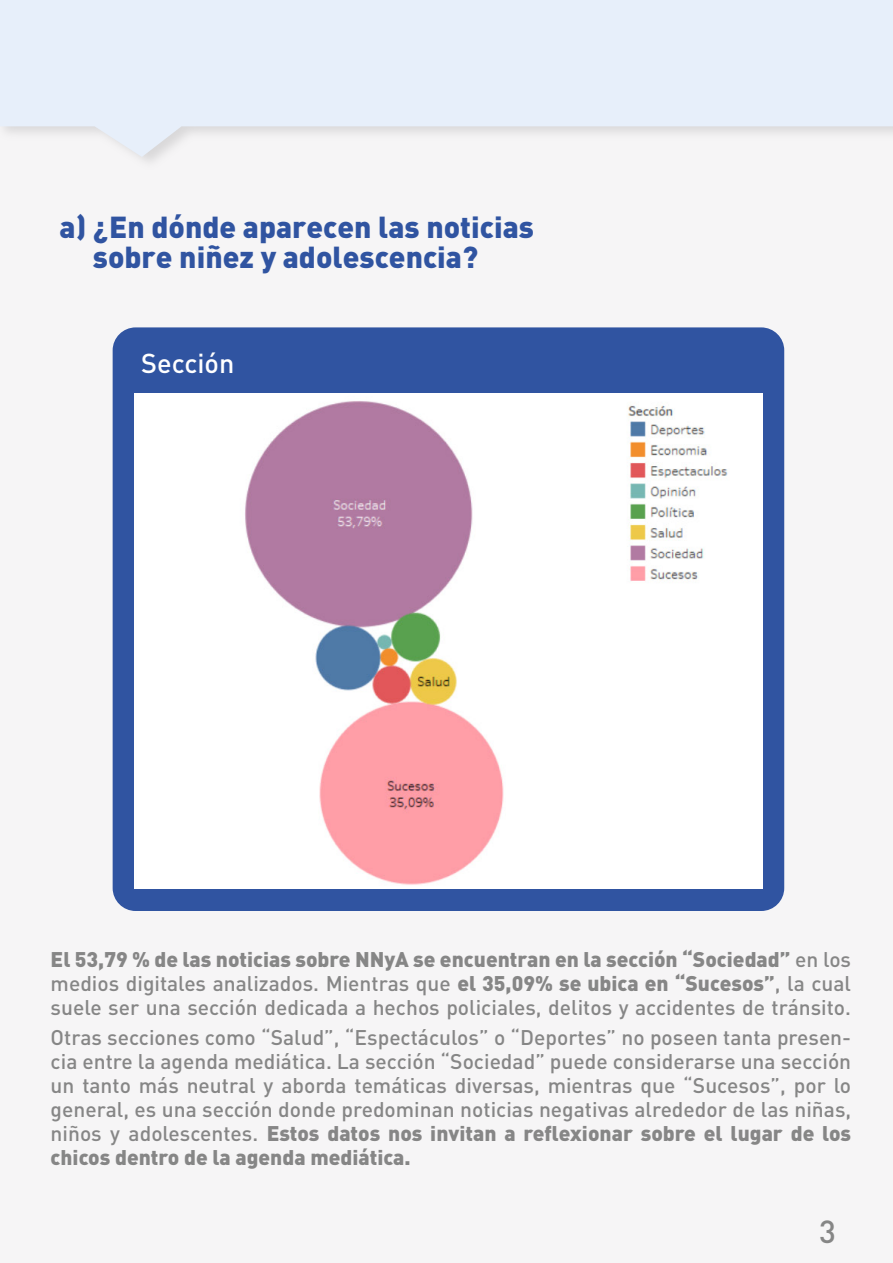
<style>
.page{position:relative;width:893px;height:1263px;background:#fff}
.page>*{position:absolute;margin:0;border:0;box-sizing:border-box;transform-origin:0 0}
.t1{font:500 31.5px "DIN Pro";color:#868686}
.t2{font:900 30px/30px "DIN Pro";color:#3054a1}
.t3{font:500 27px "DIN Pro";color:#fff}
.t4{font:500 21px/24px "DIN Pro";color:#868686;text-align:justify}
.s1{font-weight:900}
</style>
<div class="page">
<div style="left:0;top:1px;width:893px;height:1262px;background:#f6f5f6"></div>
<div style="left:113px;top:327px;width:671px;height:584px;background:#3054a1;border-radius:23px"></div>
<svg style="left:0;top:0;width:893px;height:157px;fill:#e7effa"></svg>
<img style="left:135px;top:394px;width:627px;height:494px">
<h2 class="t2" style="left:93px;top:211px;width:442px;text-indent:-33px">a) ¿En dónde aparecen las noticias sobre niñez y adolescencia?</h2>
<p class="t3" style="left:141px;top:345px;width:95px">Sección</p>
<p class="t4" style="left:51px;top:947px;width:802px"><span class="s1">El 53,79 % de las noticias sobre NNyA se encuentran en la sección “Sociedad”</span> en los medios digitales analizados. Mientras que <span class="s1">el 35,09% se ubica en “Sucesos”</span>, la cual suele ser una sección dedicada a hechos policiales, delitos y accidentes de tránsito.</p>
<p class="t4" style="left:51px;top:1025px;width:802px">Otras secciones como “Salud”, “Espectáculos” o “Deportes” no poseen tanta presen&shy;cia entre la agenda mediática. La sección “Sociedad” puede considerarse una sección un tanto más neutral y aborda temáticas diversas, mientras que “Sucesos”, por lo general, es una sección donde predominan noticias negativas alrededor de las niñas, niños y adolescentes. <span class="s1">Estos datos nos invitan a reflexionar sobre el lugar de los chicos dentro de la agenda mediática.</span></p>
<h1 class="t1" style="left:819px;top:1210px;width:18px">3</h1>
</div>
